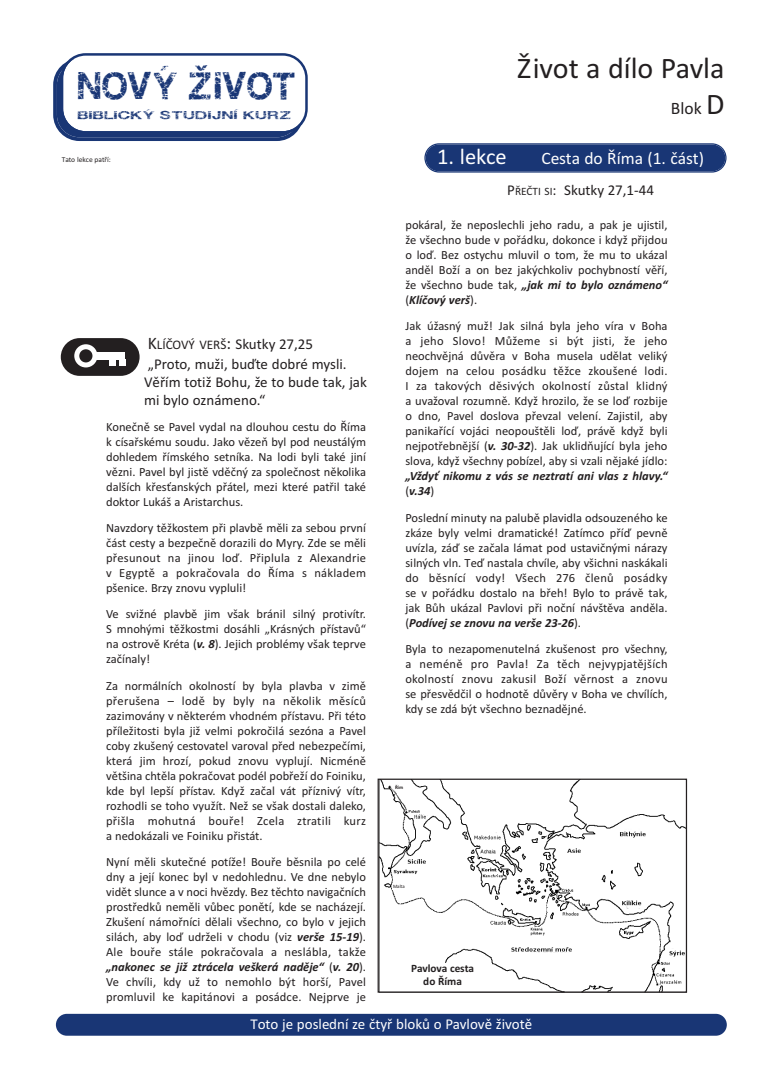
<style>
.page{position:relative;width:780px;height:1088px;background:#fff}
.page>*{position:absolute;margin:0;border:0;box-sizing:border-box;transform-origin:0 0}
.t1{font:33.75px "Gastada";color:#193675}
.t2{font:30px "Calibri";letter-spacing:-.01em;color:#231f20}
.t3{font:22.5px "Calibri";color:#fff}
.t4{font:17.5px "Calibri";color:#fff}
.t5{font:17.5px "Calibri";color:#231f20}
.t6{font:15px/18.4px "Calibri";color:#231f20}
.t7{font:15px "Calibri";color:#fff}
.t8{font:12.5px/15px "Calibri";color:#231f20;text-align:justify}
.t9{font:italic 700 12.5px/15px "Calibri";color:#231f20}
.t10{font:700 11.25px/13.5px "Calibri";color:#231f20;text-align:center}
.t11{font:10px "Gastada";color:#193675;scale:1.6 1}
.t12{font:7.5px "Calibri";letter-spacing:-.005em;color:#231f20}
.t13{font:5px "Calibri";color:#231f20}
.t14{font:700 5px "Calibri";color:#231f20}
.s1{font-size:17.5px}
.s2{font-size:13.12px}
.s3{font-weight:700;font-style:italic}
.s4{font-size:30px}
.s5{font-size:11.25px}
.s6{font-weight:400;font-style:normal}
</style>
<div class="page">
<div style="left:61px;top:338px;width:79px;height:38px;background:#231f20;border-radius:19px"></div>
<svg style="left:74px;top:344px;width:23px;height:23px"></svg>
<div style="left:97px;top:352px;width:28px;height:7px;background:#fff"></div>
<svg style="left:119px;top:359px;width:6px;height:6px"></svg>
<div style="left:109px;top:359px;width:6px;height:7px;background:#fff"></div>
<div style="left:56px;top:1014px;width:670px;height:22px;background:#193675;border-radius:11px"></div>
<svg style="left:424px;top:143px;width:302px;height:30px;background:#26417d"></svg>
<img style="left:379px;top:780px;width:306px;height:211px">
<div style="left:377px;top:778px;width:310px;height:215px;border:1px solid #231f20"></div>
<svg style="left:53px;top:53px;width:255px;height:88px"></svg>
<div style="left:396px;top:963px;width:93px;height:27px;background:#fff"></div>
<div style="left:395px;top:786px;width:11px;height:5px;background:#fff"></div>
<div style="left:392px;top:884px;width:13px;height:5px;background:#fff"></div>
<h1 class="t1" style="left:77px;top:63px;width:221px">NOVÝ ŽIVOT</h1>
<p class="t11" style="left:77px;top:108px;width:135px">BIBLICKÝ STUDIJNÍ KURZ</p>
<p class="t12" style="left:62px;top:155px;width:51px">Tato lekce patří:</p>
<p class="t6" style="left:144px;top:335px;width:224px"><span class="s1">K</span><span class="s2">líčový verš</span><span class="s1">:</span> skutky 27,25<br>„Proto, muži, buďte dobré mysli. věřím totiž Bohu, že to bude tak, jak mi bylo oznámeno.“</p>
<p class="t8" style="left:106px;top:419px;width:261px">Konečně se Pavel vydal na dlouhou cestu do Říma k císařskému soudu. Jako vězeň byl pod neustálým dohledem římského setníka. Na lodi byli také jiní vězni. Pavel byl jistě vděčný za společnost několika dalších křesťanských přátel, mezi které patřil také doktor lukáš a Aristarchus.</p>
<p class="t8" style="left:106px;top:520px;width:261px">Navzdory těžkostem při plavbě měli za sebou první část cesty a bezpečně dorazili do Myry. Zde se měli přesunout na jinou loď. Připlula z Alexandrie v egyptě a pokračovala do Říma s nákladem pšenice. Brzy znovu vypluli!</p>
<p class="t8" style="left:106px;top:607px;width:261px">ve svižné plavbě jim však bránil silný protivítr. s mnohými těžkostmi dosáhli „Krásných přístavů“ na ostrově Kréta (<span class="s3">v. 8</span>). Jejich problémy však teprve začínaly!</p>
<p class="t8" style="left:106px;top:678px;width:261px">Za normálních okolností by byla plavba v zimě přerušena – lodě by byly na několik měsíců zazimovány v některém vhodném přístavu. Při této příležitosti byla již velmi pokročilá sezóna a Pavel coby zkušený cestovatel varoval před nebezpečími, která jim hrozí, pokud znovu vyplují. Nicméně většina chtěla pokračovat podél pobřeží do Foiniku, kde byl lepší přístav. Když začal vát příznivý vítr, rozhodli se toho využít. Než se však dostali daleko, přišla mohutná bouře! Zcela ztratili kurz a nedokázali ve Foiniku přistát.</p>
<p class="t8" style="left:106px;top:854px;width:261px">Nyní měli skutečné potíže! Bouře běsnila po celé dny a její konec byl v nedohlednu. ve dne nebylo vidět slunce a v noci hvězdy. Bez těchto navigačních prostředků neměli vůbec ponětí, kde se nacházejí.<br>Zkušení námořníci dělali všechno, co bylo v jejich silách, aby loď udrželi v chodu (viz <span class="s3">verše 15-19</span>).<br>Ale bouře stále pokračovala a neslábla, takže <span class="s3">„nakonec se již ztrácela veškerá naděje“</span> (<span class="s3">v. 20</span>). ve chvíli, kdy už to nemohlo být horší, Pavel promluvil ke kapitánovi a posádce. Nejprve je</p>
<h2 class="t2" style="left:517px;top:50px;width:209px">Život a dílo Pavla</h2>
<h3 class="t5" style="left:671px;top:97px;width:55px">Blok <span class="s4">D</span></h3>
<h3 class="t3" style="left:437px;top:143px;width:71px">1. lekce</h3>
<h3 class="t4" style="left:541px;top:147px;width:164px">Cesta do Říma (1. část)</h3>
<p class="t6" style="left:507px;top:180px;width:148px">P<span class="s5">ŘečTi si</span>: skutky 27,1-44</p>
<p class="t8" style="left:405px;top:217px;width:264px">pokáral, že neposlechli jeho radu, a pak je ujistil, že všechno bude v pořádku, dokonce i když přijdou o loď. Bez ostychu mluvil o tom, že mu to ukázal anděl Boží a on bez jakýchkoliv pochybností věří, že všechno bude tak, <span class="s3">„jak mi to bylo oznámeno“ </span>(<span class="s3">Klíčový verš</span>).</p>
<p class="t8" style="left:405px;top:318px;width:264px">Jak úžasný muž! Jak silná byla jeho víra v Boha a jeho slovo! Můžeme si být jisti, že jeho neochvějná důvěra v Boha musela udělat veliký dojem na celou posádku těžce zkoušené lodi. i za takových děsivých okolností zůstal klidný a uvažoval rozumně. Když hrozilo, že se loď rozbije o dno, Pavel doslova převzal velení. Zajistil, aby panikařící vojáci neopouštěli loď, právě když byli nejpotřebnější (<span class="s3">v. 30-32</span>). Jak uklidňující byla jeho slova, když všechny pobízel, aby si vzali nějaké jídlo:</p>
<p class="t9" style="left:405px;top:468px;width:263px">„Vždyť nikomu z vás se neztratí ani vlas z hlavy.“ <span class="s6">(</span>v.34<span class="s6">)</span></p>
<p class="t8" style="left:405px;top:510px;width:264px">Poslední minuty na palubě plavidla odsouzeného ke zkáze byly velmi dramatické! Zatímco příď pevně uvízla, záď se začala lámat pod ustavičnými nárazy silných vln. Teď nastala chvíle, aby všichni naskákali do běsnící vody! všech 276 členů posádky se v pořádku dostalo na břeh! Bylo to právě tak, jak Bůh ukázal Pavlovi při noční návštěva anděla. (<span class="s3">Podívej se znovu na verše 23-26</span>).</p>
<p class="t8" style="left:405px;top:641px;width:264px">Byla to nezapomenutelná zkušenost pro všechny, a neméně pro Pavla! Za těch nejvypjatějších okolností znovu zakusil Boží věrnost a znovu se přesvědčil o hodnotě důvěry v Boha ve chvílích, kdy se zdá být všechno beznadějné.</p>
<p class="t14" style="left:395px;top:785px;width:10px">Řím</p>
<p class="t13" style="left:393px;top:883px;width:13px">Malta</p>
<p class="t10" style="left:411px;top:961px;width:64px">Pavlova cesta do Říma</p>
<p class="t7" style="left:250px;top:1015px;width:283px">Toto je poslední ze čtyř bloků o Pavlově životě</p>
</div>
